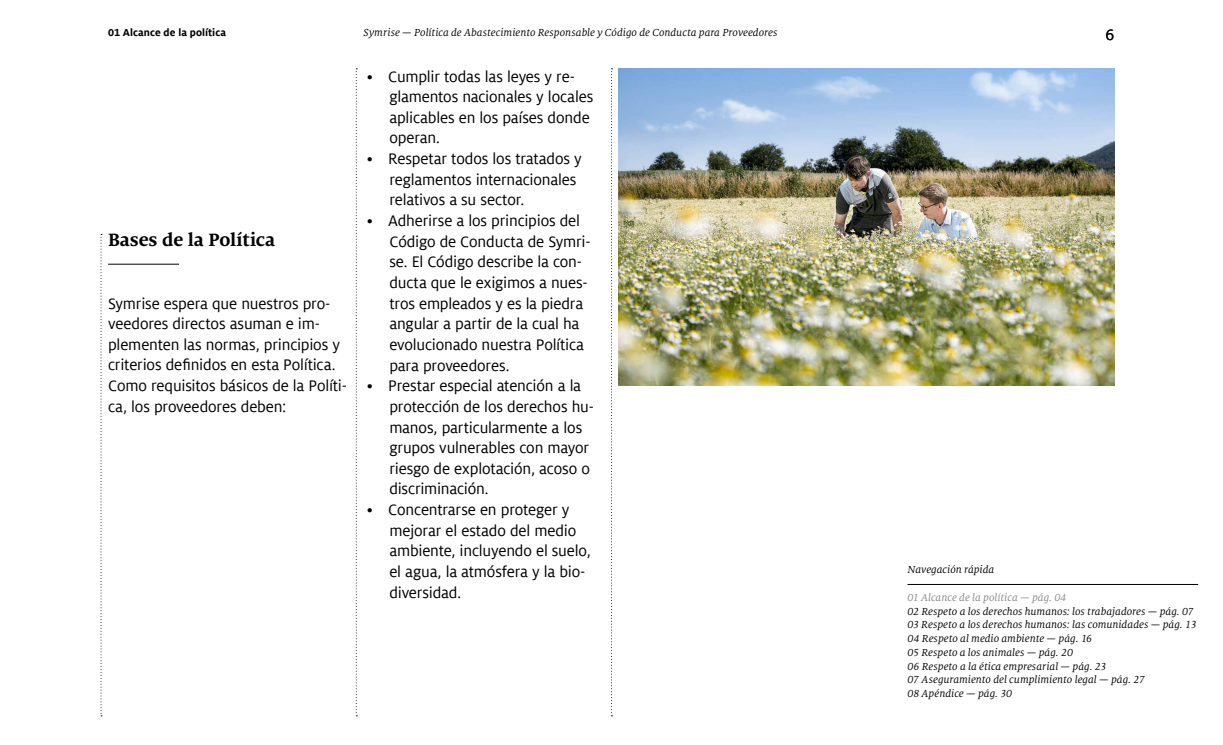
<style>
.page{position:relative;width:1223px;height:745px;background:#fff}
.page>*{position:absolute;margin:0;border:0;box-sizing:border-box;transform-origin:0 0}
.t1{font:700 19.75px "FF Milo Serif CF Ffor Symrise";letter-spacing:-.005em;color:#000}
.t2{font:16.88px/20.6px "FF Milofor Symrise";letter-spacing:-.01em;color:#000}
.t3{font:italic 11.25px/13.8px "FF Milo Serif CF Ffor Symrise";color:#000}
.t4{font:italic 11.25px "FF Milo Serif CF Ffor Symrise";letter-spacing:.005em;color:#878787}
.t5{font:700 11.25px "FF Milofor Symrise";letter-spacing:.005em;color:#000}
</style>
<div class="page">
<svg style="left:356px;top:68px;width:1px;height:648px"></svg>
<svg style="left:611px;top:68px;width:1px;height:648px"></svg>
<svg style="left:101px;top:234px;width:1px;height:482px"></svg>
<hr style="left:108px;top:264px;width:71px;height:1px;background:#000">
<img style="left:618px;top:69px;width:496px;height:316px">
<hr style="left:907px;top:583px;width:291px;height:1px;background:#000">
<p class="t5" style="left:108px;top:26px;width:119px">01 Alcance de la política</p>
<p class="t2" style="left:1105px;top:25px;width:10px">6</p>
<p class="t3" style="left:363px;top:26px;width:415px">Symrise — Política de Abastecimiento Responsable y Código de Conducta para Proveedores</p>
<p class="t1" style="left:108px;top:228px;width:169px">Bases de la Política</p>
<p class="t2" style="left:108px;top:293px;width:240px">Symrise espera que nuestros pro&shy;veedores directos asuman e im&shy;plementen las normas, principios y criterios definidos en esta Política.<br>Como requisitos básicos de la Políti&shy;ca, los proveedores deben:</p>
<p class="t2" style="left:389px;top:66px;width:205px;text-indent:-23px">• Cumplir todas las leyes y re&shy;glamentos nacionales y locales aplicables en los países donde operan.</p>
<p class="t2" style="left:389px;top:148px;width:194px;text-indent:-22px">• Respetar todos los tratados y reglamentos internacionales relativos a su sector.</p>
<p class="t2" style="left:389px;top:210px;width:203px;text-indent:-22px">• Adherirse a los principios del<br>Código de Conducta de Symri&shy;se. El Código describe la con&shy;ducta que le exigimos a nues&shy;tros empleados y es la piedra angular a partir de la cual ha evolucionado nuestra Política para proveedores.</p>
<p class="t2" style="left:389px;top:375px;width:206px;text-indent:-22px">• Prestar especial atención a la protección de los derechos hu&shy;manos, particularmente a los grupos vulnerables con mayor riesgo de explotación, acoso o discriminación.</p>
<p class="t2" style="left:389px;top:499px;width:203px;text-indent:-22px">• Concentrarse en proteger y mejorar el estado del medio ambiente, incluyendo el suelo, el agua, la atmósfera y la bio&shy;diversidad.</p>
<p class="t3" style="left:907px;top:562px;width:88px">Navegación rápida</p>
<p class="t4" style="left:907px;top:590px;width:161px">01 Alcance de la política — pág. 04</p>
<p class="t3" style="left:907px;top:604px;width:291px">02 Respeto a los derechos humanos: los trabajadores — pág. 07<br>03 Respeto a los derechos humanos: las comunidades — pág. 13<br>04 Respeto al medio ambiente — pág. 16<br>05 Respeto a los animales — pág. 20<br>06 Respeto a la ética empresarial — pág. 23<br>07 Aseguramiento del cumplimiento legal — pág. 27<br>08 Apéndice — pág. 30</p>
</div>
